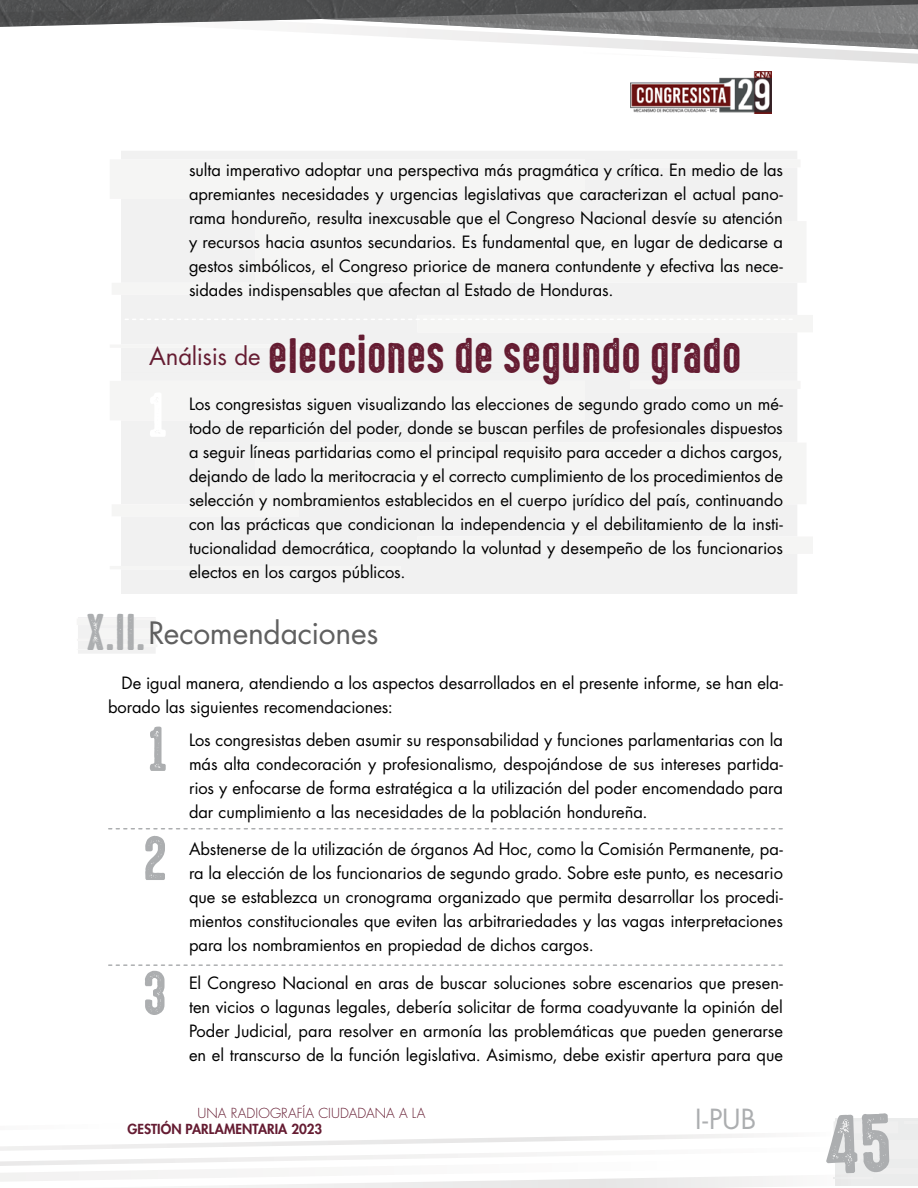
<style>
.page{position:relative;width:918px;height:1188px;background:#fff}
.page>*{position:absolute;margin:0;border:0;box-sizing:border-box;transform-origin:0 0}
.t1{font:57px/109.1px "High Voltage Rough";color:#acaeb0}
.t2{font:46.5px "High Voltage Rough";color:#acaeb0}
.t3{font:45px "High Voltage Rough";letter-spacing:-.005em;color:#651c32}
.t4{font:30px "Futura Std";letter-spacing:-.01em;color:#606060}
.t5{font:27px "Futura Std";color:#acaeb0}
.t6{font:16.5px/24px "Futura Std";letter-spacing:-.005em;color:#000;text-align:justify}
.t7{font:300 13.5px "Futura Std";letter-spacing:.005em;color:#651c32}
.t8{font:800 13.5px "Futura Std";letter-spacing:.005em;color:#651c32}
</style>
<div class="page">
<div style="left:835px;top:1119px;width:83px;height:67px;background:#ebecec"></div>
<div style="left:834px;top:1121px;width:64px;height:12px;background:#efefef"></div>
<div style="left:853px;top:1140px;width:65px;height:19px;background:#efefef"></div>
<div style="left:875px;top:1169px;width:43px;height:5px;background:#efefef"></div>
<hr style="left:904px;top:1121px;width:14px;height:3px;background:#96989a">
<svg style="left:0;top:0;width:918px;height:64px"></svg>
<img style="left:631px;top:72px;width:140px;height:41px">
<div style="left:77px;top:617px;width:80px;height:36px;background:#f3f2f3"></div>
<div style="left:121px;top:151px;width:676px;height:221px;background:#f1f1f1"></div>
<div style="left:110px;top:159px;width:475px;height:40px;background:#f5f5f4"></div>
<div style="left:112px;top:221px;width:694px;height:74px;background:#f5f5f4"></div>
<svg style="left:110px;top:344px;width:291px;height:4px"></svg>
<svg style="left:630px;top:159px;width:170px;height:8px"></svg>
<div style="left:121px;top:372px;width:676px;height:222px;background:#f1f1f1"></div>
<div style="left:110px;top:381px;width:475px;height:39px;background:#f5f5f4"></div>
<div style="left:417px;top:536px;width:396px;height:18px;background:#f5f5f4"></div>
<div style="left:112px;top:443px;width:694px;height:73px;background:#f5f5f4"></div>
<svg style="left:110px;top:566px;width:291px;height:3px"></svg>
<svg style="left:630px;top:381px;width:170px;height:8px"></svg>
<div style="left:125px;top:315px;width:688px;height:17px;background:#f5f5f4"></div>
<svg style="left:109px;top:828px;width:673px;height:2px"></svg>
<svg style="left:109px;top:964px;width:673px;height:2px"></svg>
<svg style="left:0;top:1118px;width:890px;height:70px"></svg>
<p class="t6" style="left:189px;top:158px;width:596px">sulta imperativo adoptar una perspectiva más pragmática y crítica. En medio de las apremiantes necesidades y urgencias legislativas que caracterizan el actual pano&shy;rama hondureño, resulta inexcusable que el Congreso Nacional desvíe su atención y recursos hacia asuntos secundarios. Es fundamental que, en lugar de dedicarse a gestos simbólicos, el Congreso priorice de manera contundente y efectiva las nece&shy;sidades indispensables que afectan al Estado de Honduras.</p>
<h3 class="t3" style="left:149px;top:331px;width:594px"><sup>Análisis</sup> <sup>de</sup> elecciones de segundo grado</h3>
<p class="t6" style="left:189px;top:392px;width:596px">Los congresistas siguen visualizando las elecciones de segundo grado como un mé&shy;todo de repartición del poder, donde se buscan perfiles de profesionales dispuestos a seguir líneas partidarias como el principal requisito para acceder a dichos cargos, dejando de lado la meritocracia y el correcto cumplimiento de los procedimientos de selección y nombramientos establecidos en el cuerpo jurídico del país, continuando con las prácticas que condicionan la independencia y el debilitamiento de la insti&shy;tucionalidad democrática, cooptando la voluntad y desempeño de los funcionarios electos en los cargos públicos.</p>
<h3 class="t4" style="left:148px;top:614px;width:231px">Recomendaciones</h3>
<p class="t6" style="left:108px;top:671px;width:676px;text-indent:13px">De igual manera, atendiendo a los aspectos desarrollados en el presente informe, se han ela&shy;borado las siguientes recomendaciones:</p>
<p class="t6" style="left:189px;top:728px;width:596px">Los congresistas deben asumir su responsabilidad y funciones parlamentarias con la más alta condecoración y profesionalismo, despojándose de sus intereses partida&shy;rios y enfocarse de forma estratégica a la utilización del poder encomendado para dar cumplimiento a las necesidades de la población hondureña.</p>
<p class="t6" style="left:189px;top:837px;width:596px">Abstenerse de la utilización de órganos Ad Hoc, como la Comisión Permanente, pa&shy;ra la elección de los funcionarios de segundo grado. Sobre este punto, es necesario que se establezca un cronograma organizado que permita desarrollar los procedi&shy;mientos constitucionales que eviten las arbitrariedades y las vagas interpretaciones para los nombramientos en propiedad de dichos cargos.</p>
<p class="t6" style="left:189px;top:971px;width:596px">El Congreso Nacional en aras de buscar soluciones sobre escenarios que presen&shy;ten vicios o lagunas legales, debería solicitar de forma coadyuvante la opinión del Poder Judicial, para resolver en armonía las problemáticas que pueden generarse en el transcurso de la función legislativa. Asimismo, debe existir apertura para que</p>
<h2 class="t2" style="left:87px;top:607px;width:61px">X.II.</h2>
<h1 class="t1" style="left:143px;top:697px;width:26px">1<br>2</h1>
<h1 class="t1" style="left:143px;top:941px;width:26px">3</h1>
<p class="t7" style="left:197px;top:1105px;width:230px">UNA RADIOGRAFÍA CIUDADANA A LA</p>
<p class="t8" style="left:127px;top:1121px;width:196px">GESTIÓN PARLAMENTARIA 2023</p>
<h3 class="t5" style="left:695px;top:1102px;width:62px">I-PUB</h3>
</div>
